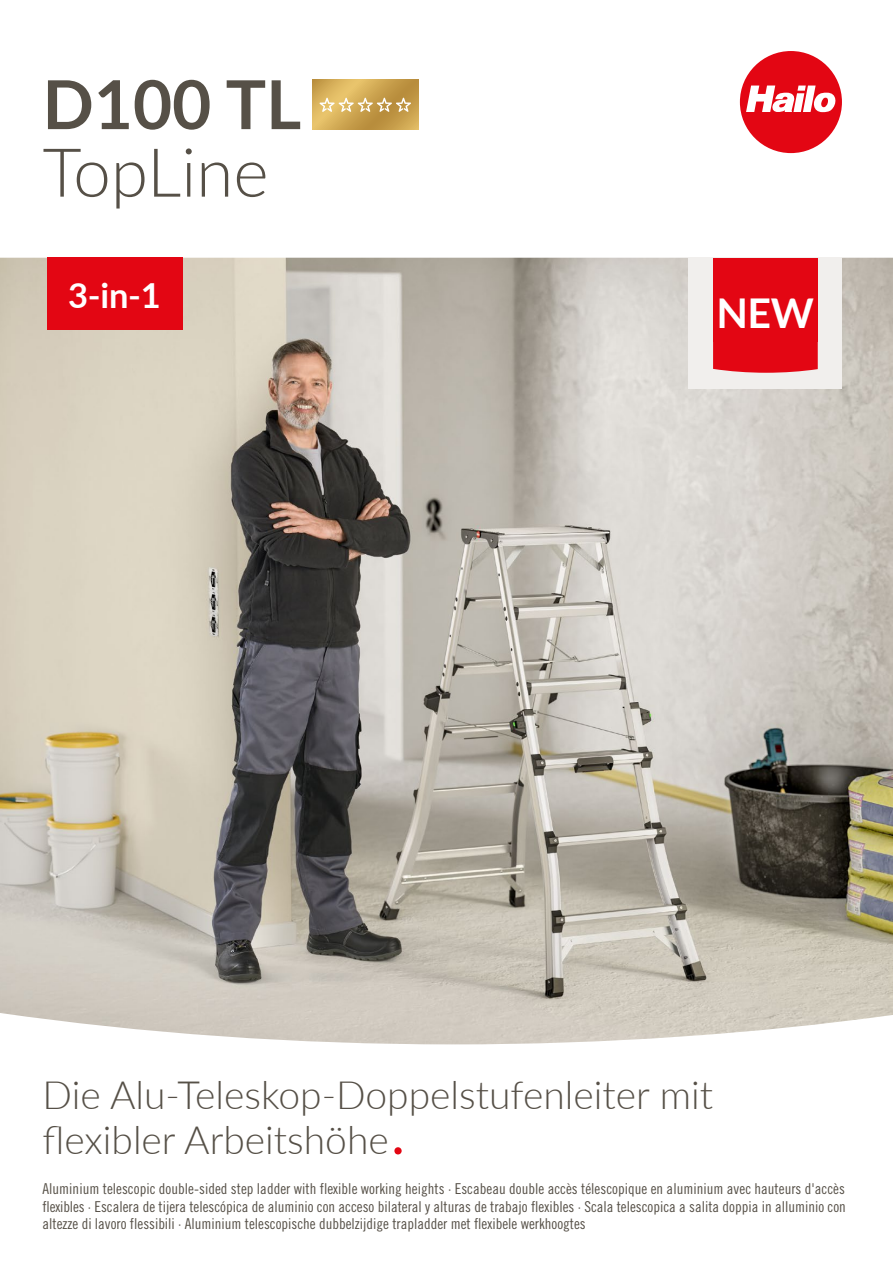
<style>
.page{position:relative;width:893px;height:1263px;background:#fff}
.page>*{position:absolute;margin:0;border:0;box-sizing:border-box;transform-origin:0 0}
.t1{font:300 67.5px "Lato";color:#565047}
.t2{font:700 67.5px "Lato";color:#565047}
.t3{font:700 41.1px "Lato";color:#fff}
.t4{font:300 39px/45px "Lato";color:#565047}
.t5{font:700 34.5px "Lato";color:#fff}
.t6{font:15px/17.2px "Trade Gothic LT Std Cn 18";color:#565047;text-align:justify}
.s1{font-size:78px;color:#e30613}
</style>
<div class="page">
<img style="left:0;top:258px;width:893px;height:786px">
<div style="left:740px;top:51px;width:102px;height:102px;background:#e30613;border-radius:50%"></div>
<svg style="left:746px;top:86px;width:90px;height:26px"></svg>
<div style="left:689px;top:258px;width:153px;height:131px;background:#f1efed"></div>
<svg style="left:713px;top:341px;width:105px;height:32px;background:#e3111d"></svg>
<div style="left:713px;top:258px;width:105px;height:83px;background:#e30613"></div>
<div style="left:47px;top:258px;width:135px;height:72px;background:#e30613"></div>
<svg style="left:312px;top:80px;width:106px;height:50px;background:#cea651"></svg>
<svg style="left:319px;top:98px;width:92px;height:14px"></svg>
<h1 class="t2" style="left:43px;top:55px;width:260px">D100 TL</h1>
<h1 class="t1" style="left:43px;top:125px;width:227px">TopLine</h1>
<h3 class="t5" style="left:68px;top:270px;width:94px">3-in-1</h3>
<h2 class="t3" style="left:716px;top:283px;width:99px">NEW</h2>
<h3 class="t4" style="left:43px;top:1071px;width:672px">Die Alu-Teleskop-Doppelstufenleiter mit flexibler Arbeitshöhe<span class="s1">.</span></h3>
<p class="t6" style="left:43px;top:1180px;width:805px">Aluminium telescopic double-sided step ladder with flexible working heights · Escabeau double accès télescopique en aluminium avec hauteurs d'accès flexibles · Escalera de tijera telescópica de aluminio con acceso bilateral y alturas de trabajo flexibles · Scala telescopica a salita doppia in alluminio con altezze di lavoro flessibili · Aluminium telescopische dubbelzijdige trapladder met flexibele werkhoogtes</p>
</div>
